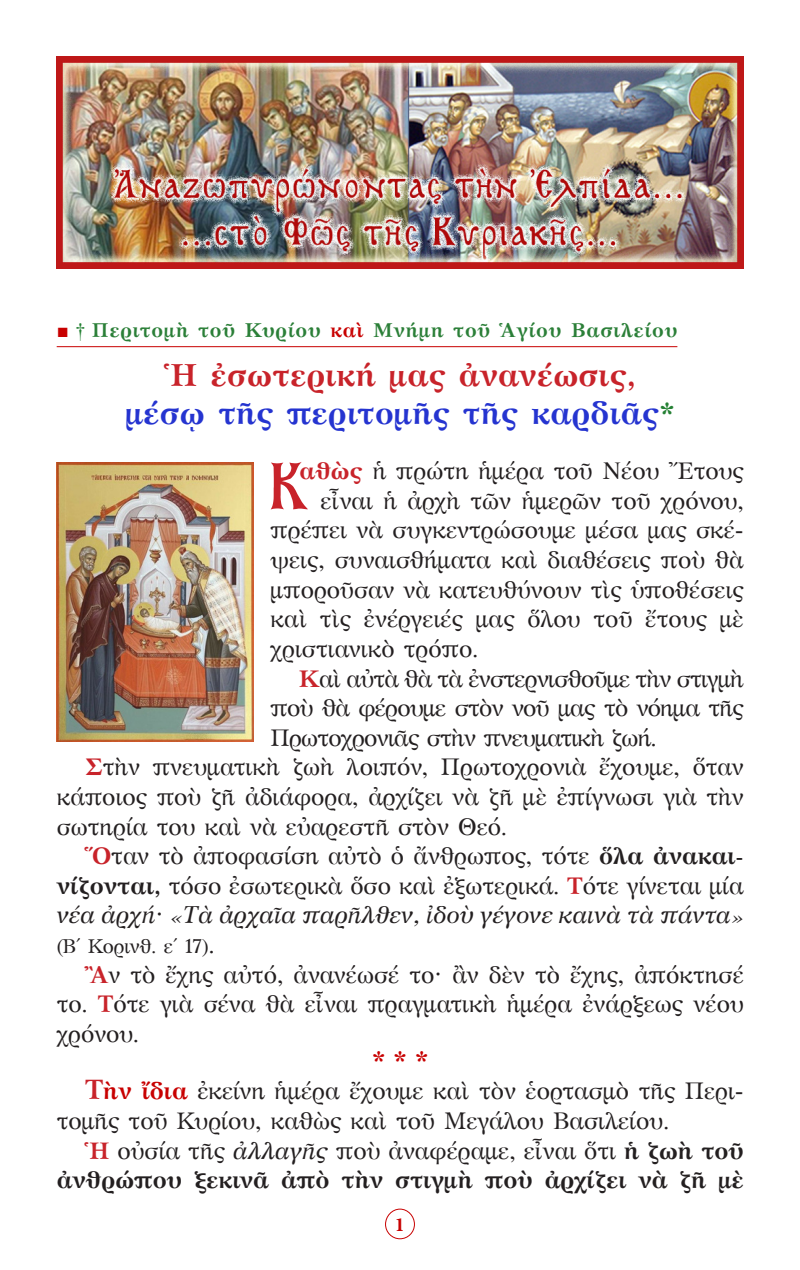
<style>
.page{position:relative;width:800px;height:1270px;background:#fff}
.page>*{position:absolute;margin:0;border:0;box-sizing:border-box;transform-origin:0 0}
.t1{font:66px "BYZIMAK";color:#c8232a}
.t2{font:700 32px "GFS Artemisia";letter-spacing:.01em;color:#2534d0}
.t3{font:700 32px "GFS Artemisia";letter-spacing:.01em;color:#c8232a}
.Asteriskoi{font:28px "CTOS New Times Bold Test 1";color:#c80000}
.t4{font:24px/29.6px "GFS Artemisia";color:#231f20;text-align:justify}
.t5{font:700 24px/29.6px "GFS Artemisia";color:#231f20;text-align:right}
.t6{font:700 20px "GFS Artemisia";letter-spacing:.04em;color:#2b7f38}
.t7{font:20px "GFS Artemisia";color:#231f20}
.t8{font:700 20px "Minion Pro";color:#c80000}
.s1{font-family:"CTOS New Times Roman Test 1";font-weight:400;color:#c80000}
.s2{font-family:"CTOS New Times Roman Test 1";font-weight:400;color:#258134}
.s3{color:#c80000}
.s4{font-family:"CTOS New Times Bold Test 1";font-weight:400;color:#258134}
.s5{font-weight:700;color:#c8232a}
.s6{font-weight:700}
.s7{font-style:italic}
.s8{font-size:24px}
.s9{font-weight:700;font-size:28px;color:#c8232a}
.s10{font-weight:700;color:#c80000}
.s11{color:#c8232a}
.s12{font-weight:400}
.s13{font-weight:400;font-style:italic}
</style>
<div class="page">
<div style="left:385px;top:1209px;width:30px;height:30px;border:1px solid #c80000;border-radius:50%"></div>
<hr style="left:57px;top:346px;width:620px;height:1px;background:#c80000">
<img style="left:57px;top:57px;width:686px;height:211px">
<img style="left:57px;top:462px;width:197px;height:279px">
<p class="t6" style="left:57px;top:313px;width:622px"><span class="s1">■</span> <span class="s2">†</span> Περιτομὴ τοῦ Κυρίου <span class="s3">καὶ</span> Μνήμη τοῦ Ἁγίου Βασιλείου</p>
<p class="t3" style="left:165px;top:348px;width:472px">Ἡ ἐσωτερική μας ἀνανέωσις,</p>
<p class="t2" style="left:125px;top:386px;width:551px">μέσῳ τῆς περιτομῆς τῆς καρδιᾶς<span class="s4">*</span></p>
<p class="t1" style="left:270px;top:447px;width:41px">Κ</p>
<p class="t4" style="left:300px;top:455px;width:446px"><span class="s5">αθὼς</span> ἡ πρώτη ἡμέρα τοῦ Νέου Ἔτους</p>
<p class="t4" style="left:271px;top:485px;width:475px;text-indent:50px">εἶναι ἡ ἀρχὴ τῶν ἡμερῶν τοῦ χρόνου, πρέπει νὰ συγκεντρώσουμε μέσα μας σκέ&shy;ψεις, συναισθήματα καὶ διαθέσεις ποὺ θὰ μποροῦσαν νὰ κατευθύνουν τὶς ὑποθέσεις καὶ τὶς ἐνέργειές μας ὅλου τοῦ ἔτους μὲ χριστιανικὸ τρόπο.</p>
<p class="t4" style="left:271px;top:662px;width:475px;text-indent:28px"><span class="s5">Κ</span>αὶ αὐτὰ θὰ τὰ ἐνστερνισθοῦμε τὴν στιγμὴ ποὺ θὰ φέρουμε στὸν νοῦ μας τὸ νόημα τῆς Πρωτοχρονιᾶς στὴν πνευματικὴ ζωή.</p>
<p class="t4" style="left:57px;top:751px;width:689px;text-indent:28px"><span class="s5">Σ</span>τὴν πνευματικὴ ζωὴ λοιπόν, Πρωτοχρονιὰ ἔχουμε, ὅταν κάποιος ποὺ ζῆ ἀδιάφορα, ἀρχίζει νὰ ζῆ μὲ ἐπίγνωσι γιὰ τὴν σωτηρία του καὶ νὰ εὐαρεστῆ στὸν Θεό.</p>
<p class="t4" style="left:57px;top:840px;width:689px;text-indent:28px"><span class="s5">Ὅ</span>ταν τὸ ἀποφασίση αὐτὸ ὁ ἄνθρωπος, τότε <span class="s6">ὅλα ἀνακαι&shy;νίζονται,</span> τόσο ἐσωτερικὰ ὅσο καὶ ἐξωτερικά. <span class="s5">Τ</span>ότε γίνεται μία <span class="s7">νέα ἀρχή· «Τὰ ἀρχαῖα παρῆλθεν, ἰδοὺ γέγονε καινὰ τὰ πάντα»</span></p>
<p class="t7" style="left:57px;top:931px;width:159px">(Β΄ Κορινθ. ε΄ 17)<span class="s8">.</span></p>
<p class="t4" style="left:57px;top:958px;width:689px;text-indent:28px"><span class="s5">Ἂ</span>ν τὸ ἔχης αὐτό, ἀνανέωσέ το· ἂν δὲν τὸ ἔχης, ἀπόκτησέ το. <span class="s5">Τ</span>ότε γιὰ σένα θὰ εἶναι πραγματικὴ ἡμέρα ἐνάρξεως νέου χρόνου.</p>
<p class="Asteriskoi" style="left:372px;top:1045px;width:59px">* * *</p>
<p class="t4" style="left:57px;top:1075px;width:689px;text-indent:28px"><span class="s9">Τ</span><span class="s10">ὴν ἴδια</span> ἐκείνη ἡμέρα ἔχουμε καὶ τὸν ἑορτασμὸ τῆς Περι&shy;τομῆς τοῦ Κυρίου, καθὼς καὶ τοῦ Μεγάλου Βασιλείου.</p>
<p class="t5" style="left:57px;top:1133px;width:689px"><span class="s11">Ἡ</span> <span class="s12">οὐσία τῆς</span> <span class="s13">ἀλλαγῆς</span> <span class="s12">ποὺ ἀναφέραμε, εἶναι ὅτι</span> ἡ ζωὴ τοῦ ἀνθρώπου ξεκινᾶ ἀπὸ τὴν στιγμὴ ποὺ ἀρχίζει νὰ ζῆ μὲ</p>
<p class="t8" style="left:395px;top:1210px;width:11px">1</p>
</div>
